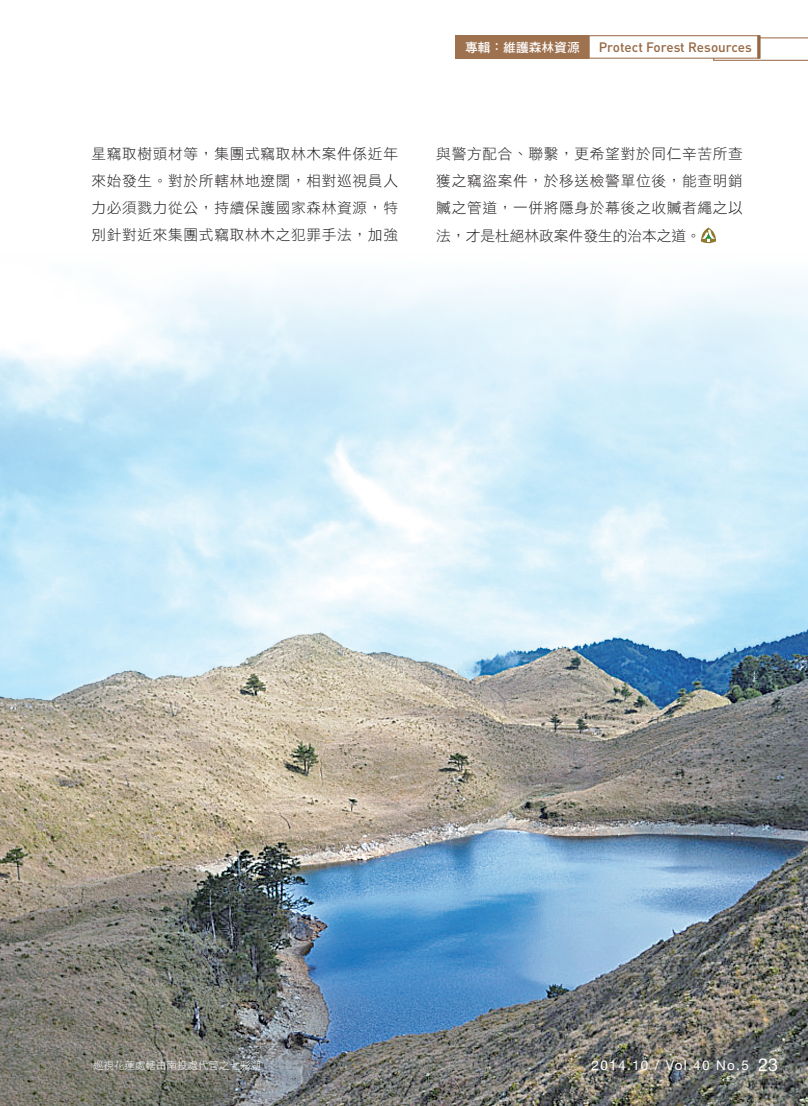
<style>
.page{position:relative;width:808px;height:1106px;background:#fff}
.page>*{position:absolute;margin:0;border:0;box-sizing:border-box;transform-origin:0 0}
.內文{font:14.7px/27px "DF Hei Std W3";letter-spacing:.045em;color:#231f20;text-align:justify}
.t1{font:500 13.5px "DIN";color:#956642}
.t2{font:13.5px "Helvetica Neue";letter-spacing:.1em;color:#fff}
.t3{font:12.75px "DF Hei Std W7";color:#fff}
.圖說{font:10.5px "DF Hei Std W3";color:#fff}
.s1{font-size:18px}
</style>
<div class="page">
<img style="left:0;top:278px;width:808px;height:828px">
<svg style="left:713px;top:38px;width:95px;height:23px"></svg>
<div style="left:589px;top:35px;width:171px;height:23px;background:#fff;border:1px solid #956642"></div>
<div style="left:455px;top:35px;width:134px;height:23px;background:#9e714f"></div>
<hr style="left:757px;top:35px;width:3px;height:23px;background:#956642">
<svg style="left:700px;top:228px;width:16px;height:16px"></svg>
<p class="t3" style="left:465px;top:40px;width:116px">專輯：維護森林資源</p>
<p class="t1" style="left:599px;top:38px;width:154px">Protect Forest Resources</p>
<p class="內文" style="left:91px;top:140px;width:308px">星竊取樹頭材等，集團式竊取林木案件係近年來始發生。對於所轄林地遼闊，相對巡視員人力必須戮力從公，持續保護國家森林資源，特別針對近來集團式竊取林木之犯罪手法，加強</p>
<p class="內文" style="left:436px;top:140px;width:308px">與警方配合、聯繫，更希望對於同仁辛苦所查獲之竊盜案件，於移送檢警單位後，能查明銷贓之管道，一併將隱身於幕後之收贓者繩之以法，才是杜絕林政案件發生的治本之道。</p>
<p class="圖說" style="left:93px;top:1059px;width:169px">巡視花蓮處轄由南投處代管之七彩湖</p>
<p class="t2" style="left:592px;top:1057px;width:188px">2014.10 / Vol.40 No.5 <span class="s1">23</span></p>
</div>
